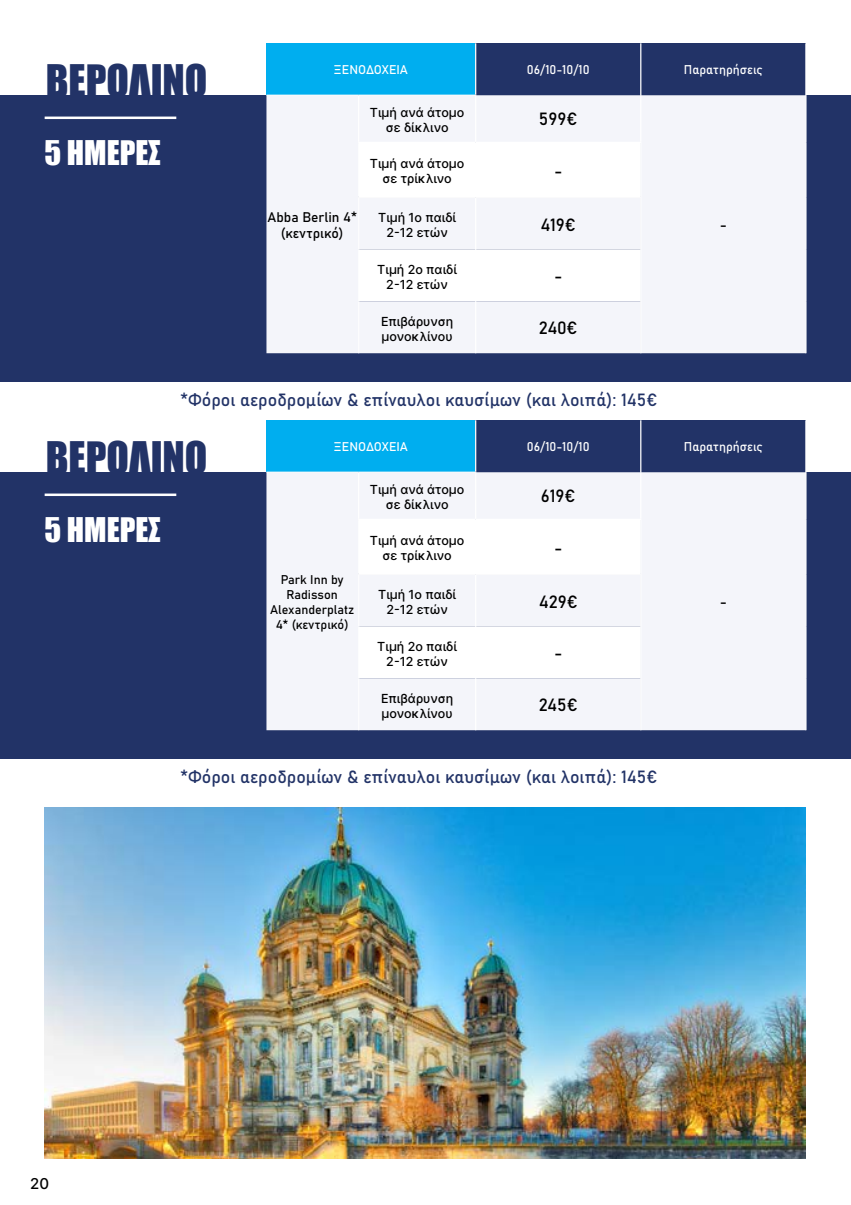
<style>
.page{position:relative;width:851px;height:1205px;background:#fff}
.page>*{position:absolute;margin:0;border:0;box-sizing:border-box;transform-origin:0 0}
.t1{font:62.5px "Impact";color:#223367}
.t2{font:41.25px "Impact";color:#223367}
.t3{font:31.25px "Impact";color:#fff}
.t4{font:17.5px "Bahnschrift";color:#223367}
.t5{font:17.5px "Bahnschrift";color:#000}
.t6{font:500 15px "Inter";color:#000}
.t7{font:15px "Bahnschrift";color:#000}
.t8{font:13.75px/16.5px "Bahnschrift";color:#000;text-align:center}
.t9{font:500 12.5px/15px "Inter";color:#000;text-align:center}
.t10{font:12.5px "Bahnschrift";color:#fff}
.t11{font:12.5px/15px "Bahnschrift";color:#000;text-align:center}
</style>
<div class="page">
<div style="left:0;top:95px;width:850px;height:286px;background:#223367"></div>
<div style="left:0;top:472px;width:850px;height:286px;background:#223367"></div>
<div style="left:266px;top:43px;width:209px;height:52px;background:#00aeef"></div>
<div style="left:475px;top:43px;width:165px;height:52px;background:#223367"></div>
<div style="left:640px;top:43px;width:165px;height:52px;background:#223367"></div>
<div style="left:266px;top:95px;width:539px;height:258px;background:#f4f5fa"></div>
<svg style="left:359px;top:143px;width:281px;height:210px;background:#f9f9fc"></svg>
<hr style="left:640px;top:43px;width:1px;height:52px;background:#fff">
<hr style="left:358px;top:96px;width:1px;height:46px;background:#fff">
<hr style="left:475px;top:96px;width:1px;height:46px;background:#fff">
<hr style="left:640px;top:95px;width:1px;height:47px;background:#fff">
<hr style="left:805px;top:95px;width:1px;height:47px;background:#fff">
<hr style="left:358px;top:142px;width:117px;height:1px;background:#fff">
<hr style="left:358px;top:143px;width:1px;height:54px;background:#fff">
<hr style="left:475px;top:142px;width:166px;height:1px;background:#fff">
<hr style="left:475px;top:143px;width:1px;height:54px;background:#fff">
<hr style="left:640px;top:143px;width:1px;height:54px;background:#fff">
<hr style="left:805px;top:142px;width:1px;height:55px;background:#fff">
<hr style="left:358px;top:197px;width:117px;height:1px;background:#fff">
<hr style="left:358px;top:198px;width:1px;height:51px;background:#fff">
<hr style="left:475px;top:197px;width:166px;height:1px;background:#fff">
<hr style="left:475px;top:198px;width:1px;height:51px;background:#fff">
<hr style="left:640px;top:198px;width:1px;height:51px;background:#fff">
<hr style="left:805px;top:197px;width:1px;height:52px;background:#fff">
<hr style="left:358px;top:249px;width:1px;height:52px;background:#fff">
<hr style="left:475px;top:249px;width:1px;height:52px;background:#fff">
<hr style="left:640px;top:249px;width:1px;height:52px;background:#fff">
<hr style="left:805px;top:249px;width:1px;height:52px;background:#fff">
<hr style="left:358px;top:301px;width:1px;height:52px;background:#fff">
<hr style="left:475px;top:301px;width:1px;height:52px;background:#fff">
<hr style="left:640px;top:301px;width:1px;height:52px;background:#fff">
<hr style="left:805px;top:301px;width:1px;height:52px;background:#fff">
<hr style="left:266px;top:95px;width:92px;height:1px;background:#fff">
<hr style="left:358px;top:95px;width:118px;height:1px;background:#fff">
<hr style="left:475px;top:43px;width:1px;height:52px;background:#fff">
<div style="left:266px;top:420px;width:209px;height:52px;background:#00aeef"></div>
<div style="left:475px;top:420px;width:165px;height:52px;background:#223367"></div>
<div style="left:640px;top:420px;width:165px;height:52px;background:#223367"></div>
<div style="left:266px;top:472px;width:539px;height:258px;background:#f4f5fa"></div>
<svg style="left:359px;top:520px;width:281px;height:210px;background:#f9f9fc"></svg>
<hr style="left:640px;top:420px;width:1px;height:52px;background:#fff">
<hr style="left:358px;top:473px;width:1px;height:46px;background:#fff">
<hr style="left:475px;top:473px;width:1px;height:46px;background:#fff">
<hr style="left:640px;top:472px;width:1px;height:47px;background:#fff">
<hr style="left:805px;top:472px;width:1px;height:47px;background:#fff">
<hr style="left:358px;top:519px;width:117px;height:1px;background:#fff">
<hr style="left:358px;top:520px;width:1px;height:54px;background:#fff">
<hr style="left:475px;top:519px;width:166px;height:1px;background:#fff">
<hr style="left:475px;top:520px;width:1px;height:54px;background:#fff">
<hr style="left:640px;top:520px;width:1px;height:54px;background:#fff">
<hr style="left:805px;top:519px;width:1px;height:55px;background:#fff">
<hr style="left:358px;top:574px;width:117px;height:1px;background:#fff">
<hr style="left:358px;top:575px;width:1px;height:51px;background:#fff">
<hr style="left:475px;top:574px;width:166px;height:1px;background:#fff">
<hr style="left:475px;top:575px;width:1px;height:51px;background:#fff">
<hr style="left:640px;top:575px;width:1px;height:51px;background:#fff">
<hr style="left:805px;top:574px;width:1px;height:52px;background:#fff">
<hr style="left:358px;top:626px;width:1px;height:52px;background:#fff">
<hr style="left:475px;top:626px;width:1px;height:52px;background:#fff">
<hr style="left:640px;top:626px;width:1px;height:52px;background:#fff">
<hr style="left:805px;top:626px;width:1px;height:52px;background:#fff">
<hr style="left:358px;top:678px;width:1px;height:52px;background:#fff">
<hr style="left:475px;top:678px;width:1px;height:52px;background:#fff">
<hr style="left:640px;top:678px;width:1px;height:52px;background:#fff">
<hr style="left:805px;top:678px;width:1px;height:52px;background:#fff">
<hr style="left:266px;top:472px;width:92px;height:1px;background:#fff">
<hr style="left:358px;top:472px;width:118px;height:1px;background:#fff">
<hr style="left:475px;top:420px;width:1px;height:52px;background:#fff">
<hr style="left:45px;top:117px;width:131px;height:2px;background:#fff">
<hr style="left:45px;top:493px;width:131px;height:3px;background:#fff">
<img style="left:45px;top:807px;width:760px;height:352px">
<h1 class="t1" style="left:55px;top:38px;width:199px">SPECIAL</h1>
<h2 class="t2" style="left:46px;top:48px;width:163px">ΒΕΡΟΛΙΝΟ</h2>
<h3 class="t3" style="left:45px;top:129px;width:118px">5 ΗΜΈΡΕΣ</h3>
<p class="t10" style="left:333px;top:60px;width:76px">ΞΕΝΟΔΟΧΕΙΑ</p>
<p class="t10" style="left:526px;top:60px;width:64px">06/10-10/10</p>
<p class="t10" style="left:683px;top:60px;width:80px">Παρατηρήσεις</p>
<p class="t9" style="left:370px;top:105px;width:96px">Τιμή ανά άτομο σε δίκλινο</p>
<h3 class="t5" style="left:539px;top:106px;width:40px">599€</h3>
<p class="t8" style="left:267px;top:208px;width:91px">Abba Berlin 4* (κεντρικό)</p>
<p class="t9" style="left:370px;top:156px;width:96px">Τιμή ανά άτομο σε τρίκλινο</p>
<h3 class="t5" style="left:554px;top:157px;width:10px">-</h3>
<p class="t9" style="left:378px;top:210px;width:79px">Τιμή 1ο παιδί<br>2-12 ετών</p>
<h3 class="t5" style="left:540px;top:211px;width:37px">419€</h3>
<p class="t9" style="left:377px;top:261px;width:81px">Τιμή 2ο παιδί<br>2-12 ετών</p>
<h3 class="t5" style="left:554px;top:263px;width:10px">-</h3>
<p class="t9" style="left:381px;top:313px;width:74px;text-align:left">Επιβάρυνση μονοκλίνου</p>
<h3 class="t5" style="left:538px;top:315px;width:40px">240€</h3>
<p class="t7" style="left:719px;top:213px;width:9px">-</p>
<h3 class="t4" style="left:180px;top:387px;width:478px">*Φόροι αεροδρομίων &amp; επίναυλοι καυσίμων (και λοιπά): 145€</h3>
<h1 class="t1" style="left:55px;top:415px;width:199px">SPECIAL</h1>
<h2 class="t2" style="left:46px;top:425px;width:163px">ΒΕΡΟΛΙΝΟ</h2>
<h3 class="t3" style="left:45px;top:506px;width:118px">5 ΗΜΈΡΕΣ</h3>
<p class="t10" style="left:333px;top:437px;width:76px">ΞΕΝΟΔΟΧΕΙΑ</p>
<p class="t10" style="left:526px;top:437px;width:64px">06/10-10/10</p>
<p class="t10" style="left:683px;top:437px;width:80px">Παρατηρήσεις</p>
<p class="t9" style="left:370px;top:482px;width:96px">Τιμή ανά άτομο σε δίκλινο</p>
<h3 class="t5" style="left:540px;top:483px;width:36px">619€</h3>
<p class="t11" style="left:270px;top:571px;width:86px">Park Inn by<br>Radisson<br>Alexanderplatz<br>4* (κεντρικό)</p>
<p class="t9" style="left:370px;top:533px;width:96px">Τιμή ανά άτομο σε τρίκλινο</p>
<h3 class="t5" style="left:554px;top:534px;width:10px">-</h3>
<p class="t9" style="left:378px;top:587px;width:79px">Τιμή 1ο παιδί<br>2-12 ετών</p>
<h3 class="t5" style="left:538px;top:588px;width:40px">429€</h3>
<p class="t9" style="left:377px;top:638px;width:81px">Τιμή 2ο παιδί<br>2-12 ετών</p>
<h3 class="t5" style="left:554px;top:640px;width:10px">-</h3>
<p class="t9" style="left:381px;top:690px;width:74px;text-align:left">Επιβάρυνση μονοκλίνου</p>
<h3 class="t5" style="left:538px;top:692px;width:41px">245€</h3>
<p class="t7" style="left:719px;top:590px;width:9px">-</p>
<h3 class="t4" style="left:180px;top:763px;width:478px">*Φόροι αεροδρομίων &amp; επίναυλοι καυσίμων (και λοιπά): 145€</h3>
<p class="t6" style="left:30px;top:1172px;width:20px">20</p>
</div>
